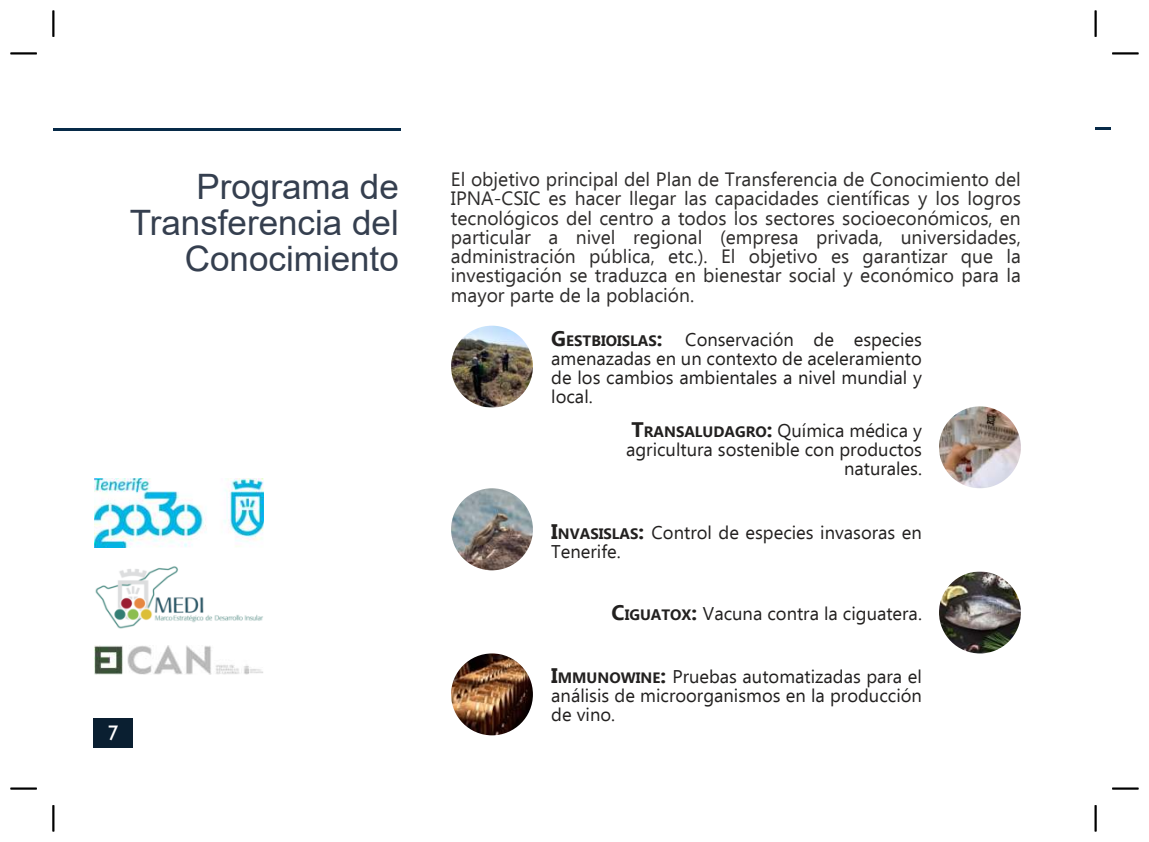
<style>
.page{position:relative;width:1149px;height:842px;background:#fff}
.page>*{position:absolute;margin:0;border:0;box-sizing:border-box;transform-origin:0 0}
.t1{font:35px/36.2px "Arial";color:#353f4f;text-align:right}
.t2{font:21px "Gill Sans Nova";color:#fff}
.t3{font:19.25px/19.2px "Ebrima";color:rgb(8 6 5/.85);text-align:justify}
.t4{font:18.38px/18.9px "Ebrima";color:rgb(8 6 5/.89);text-align:justify}
.s1{font-weight:700;font-size:21px}
.s2{font-weight:700;font-size:15.05px}
</style>
<div class="page">
<hr style="left:1095px;top:127px;width:15px;height:3px;background:#072a48">
<hr style="left:53px;top:128px;width:348px;height:2px;background:#072a48">
<div style="left:93px;top:718px;width:40px;height:30px;background:#0a1f31"></div>
<img style="left:94px;top:645px;width:169px;height:29px">
<img style="left:95px;top:566px;width:168px;height:63px">
<img style="left:451px;top:653px;width:82px;height:82px;border-radius:50%">
<img style="left:94px;top:478px;width:170px;height:69px">
<img style="left:451px;top:325px;width:82px;height:82px;border-radius:50%">
<img style="left:939px;top:406px;width:82px;height:82px;border-radius:50%">
<img style="left:939px;top:571px;width:82px;height:82px;border-radius:50%">
<img style="left:451px;top:488px;width:82px;height:82px;border-radius:50%">
<hr style="left:10px;top:52px;width:27px;height:2px;background:#000">
<hr style="left:52px;top:11px;width:2px;height:26px;background:#000">
<hr style="left:1094px;top:11px;width:2px;height:26px;background:#000">
<hr style="left:1112px;top:52px;width:26px;height:2px;background:#000">
<hr style="left:10px;top:787px;width:27px;height:2px;background:#000">
<hr style="left:52px;top:805px;width:2px;height:26px;background:#000">
<hr style="left:1112px;top:787px;width:26px;height:2px;background:#000">
<hr style="left:1094px;top:805px;width:2px;height:26px;background:#000">
<h1 class="t1" style="left:130px;top:168px;width:271px">Programa de<br>Transferencia del<br>Conocimiento</h1>
<p class="t3" style="left:451px;top:169px;width:571px">El objetivo principal del Plan de Transferencia de Conocimiento del IPNA-CSIC es hacer llegar las capacidades científicas y los logros tecnológicos del centro a todos los sectores socioeconómicos, en particular a nivel regional (empresa privada, universidades, administración pública, etc.). El objetivo es garantizar que la investigación se traduzca en bienestar social y económico para la mayor parte de la población.</p>
<p class="t4" style="left:551px;top:329px;width:372px"><span class="s1">G</span><span class="s2">ESTBIOISLAS</span><span class="s1">:</span> Conservación de especies amenazadas en un contexto de aceleramiento de los cambios ambientales a nivel mundial y local.</p>
<p class="t4" style="left:626px;top:421px;width:297px;text-align:right"><span class="s1">T</span><span class="s2">RANSALUDAGRO</span><span class="s1">:</span> Química médica y agricultura sostenible con productos naturales.</p>
<p class="t2" style="left:108px;top:721px;width:12px">7</p>
<p class="t4" style="left:551px;top:522px;width:372px"><span class="s1">I</span><span class="s2">NVASISLAS</span><span class="s1">:</span> Control de especies invasoras en<br>Tenerife.</p>
<p class="t4" style="left:611px;top:604px;width:312px"><span class="s1">C</span><span class="s2">IGUATOX</span><span class="s1">:</span> Vacuna contra la ciguatera.</p>
<p class="t4" style="left:551px;top:666px;width:372px"><span class="s1">I</span><span class="s2">MMUNOWINE</span><span class="s1">:</span> Pruebas automatizadas para el análisis de microorganismos en la producción de vino.</p>
</div>
